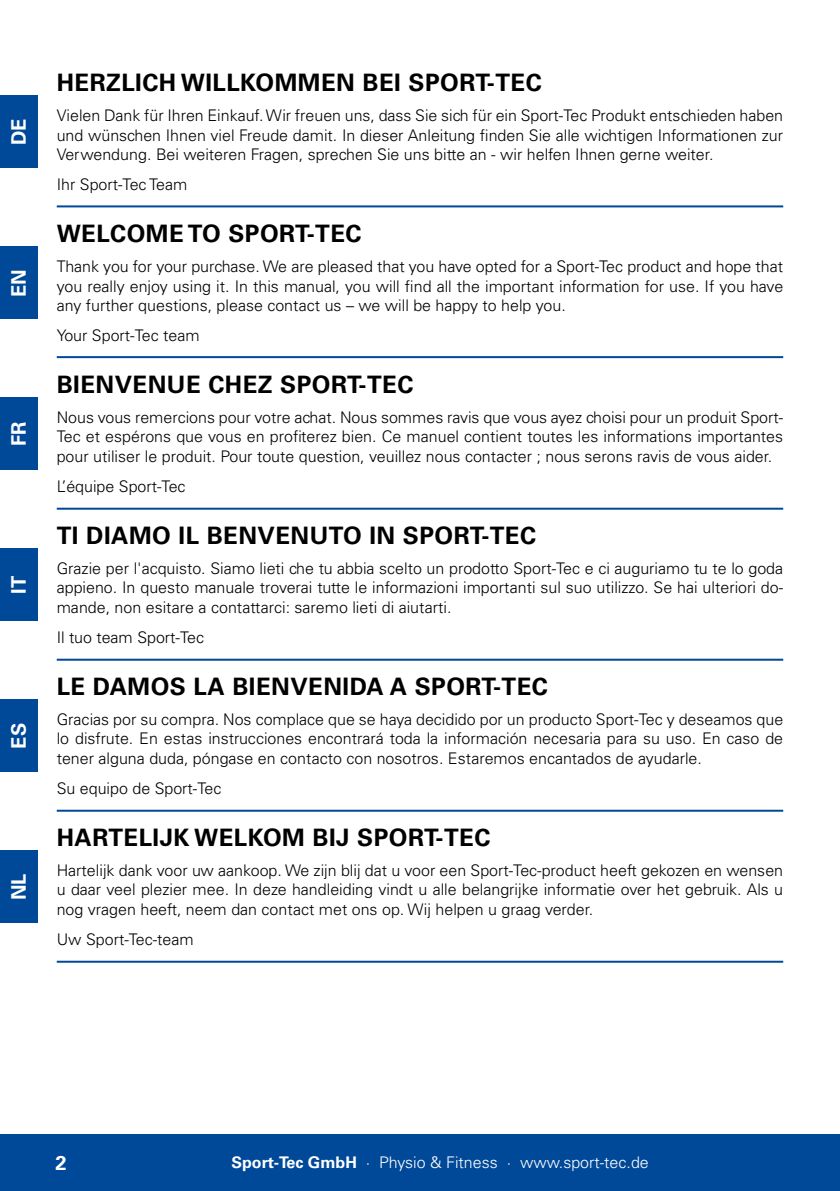
<style>
.page{position:relative;width:840px;height:1191px;background:#fff}
.page>*{position:absolute;margin:0;border:0;box-sizing:border-box;transform-origin:0 0}
.t1{font:700 24px "Univers LT Std";letter-spacing:.02em;color:#000}
.t2{font:700 20px "Univers LT Std";color:#fff}
.t3{font:300 16px/19.2px "Univers LT Std";color:#000;text-align:justify}
.t4{font:300 16px "Univers LT Std";color:#fff}
.s1{font-weight:700}
</style>
<div class="page">
<div style="left:0;top:1134px;width:839px;height:57px;background:#004999"></div>
<div style="left:0;top:96px;width:37px;height:72px;background:#004999"></div>
<div style="left:0;top:850px;width:37px;height:73px;background:#004999"></div>
<div style="left:0;top:699px;width:37px;height:73px;background:#004999"></div>
<div style="left:0;top:548px;width:37px;height:73px;background:#004999"></div>
<div style="left:0;top:397px;width:37px;height:73px;background:#004999"></div>
<div style="left:0;top:246px;width:37px;height:73px;background:#004999"></div>
<hr style="left:57px;top:205px;width:725px;height:2px;background:#004999">
<hr style="left:57px;top:356px;width:725px;height:2px;background:#004999">
<hr style="left:57px;top:508px;width:725px;height:2px;background:#004999">
<hr style="left:57px;top:658px;width:725px;height:2px;background:#004999">
<hr style="left:57px;top:809px;width:725px;height:2px;background:#004999">
<hr style="left:57px;top:960px;width:725px;height:2px;background:#004999">
<p class="t2" style="left:11px;top:145px;width:28px;rotate:-90deg">DE</p>
<p class="t2" style="left:11px;top:297px;width:29px;rotate:-90deg">EN</p>
<p class="t2" style="left:11px;top:446px;width:26px;rotate:-90deg">FR</p>
<p class="t2" style="left:11px;top:593px;width:19px;rotate:-90deg">IT</p>
<p class="t2" style="left:11px;top:748px;width:27px;rotate:-90deg">ES</p>
<p class="t2" style="left:11px;top:900px;width:28px;rotate:-90deg">NL</p>
<h1 class="t1" style="left:57px;top:73px;width:486px">HERZLICH WILLKOMMEN BEI SPORT-TEC</h1>
<p class="t3" style="left:57px;top:107px;width:727px">Vielen Dank für Ihren Einkauf. Wir freuen uns, dass Sie sich für ein Sport-Tec Produkt entschieden haben und wünschen Ihnen viel Freude damit. In dieser Anleitung finden Sie alle wichtigen Informationen zur Verwendung. Bei weiteren Fragen, sprechen Sie uns bitte an - wir helfen Ihnen gerne weiter.</p>
<p class="t3" style="left:57px;top:176px;width:132px">Ihr Sport-Tec Team</p>
<h1 class="t1" style="left:57px;top:224px;width:306px">WELCOME TO SPORT-TEC</h1>
<p class="t3" style="left:57px;top:258px;width:727px">Thank you for your purchase. We are pleased that you have opted for a Sport-Tec product and hope that you really enjoy using it. In this manual, you will find all the important information for use. If you have any further questions, please contact us – we will be happy to help you.</p>
<p class="t3" style="left:57px;top:327px;width:144px">Your Sport-Tec team</p>
<h1 class="t1" style="left:57px;top:375px;width:358px">BIENVENUE CHEZ SPORT-TEC</h1>
<p class="t3" style="left:57px;top:409px;width:727px">Nous vous remercions pour votre achat. Nous sommes ravis que vous ayez choisi pour un produit Sport-Tec et espérons que vous en profiterez bien. Ce manuel contient toutes les informations importantes pour utiliser le produit. Pour toute question, veuillez nous contacter ; nous serons ravis de vous aider.</p>
<p class="t3" style="left:57px;top:478px;width:130px">L’équipe Sport-Tec</p>
<h1 class="t1" style="left:57px;top:526px;width:480px">TI DIAMO IL BENVENUTO IN SPORT-TEC</h1>
<p class="t3" style="left:57px;top:560px;width:727px">Grazie per l'acquisto. Siamo lieti che tu abbia scelto un prodotto Sport-Tec e ci auguriamo tu te lo goda appieno. In questo manuale troverai tutte le informazioni importanti sul suo utilizzo. Se hai ulteriori do&shy;mande, non esitare a contattarci: saremo lieti di aiutarti.</p>
<p class="t3" style="left:57px;top:629px;width:149px">Il tuo team Sport-Tec</p>
<h1 class="t1" style="left:57px;top:677px;width:492px">LE DAMOS LA BIENVENIDA A SPORT-TEC</h1>
<p class="t3" style="left:57px;top:711px;width:727px">Gracias por su compra. Nos complace que se haya decidido por un producto Sport-Tec y deseamos que lo disfrute. En estas instrucciones encontrará toda la información necesaria para su uso. En caso de tener alguna duda, póngase en contacto con nosotros. Estaremos encantados de ayudarle.</p>
<p class="t3" style="left:57px;top:780px;width:166px">Su equipo de Sport-Tec</p>
<h1 class="t1" style="left:57px;top:828px;width:435px">HARTELIJK WELKOM BIJ SPORT-TEC</h1>
<p class="t3" style="left:57px;top:862px;width:727px">Hartelijk dank voor uw aankoop. We zijn blij dat u voor een Sport-Tec-product heeft gekozen en wensen u daar veel plezier mee. In deze handleiding vindt u alle belangrijke informatie over het gebruik. Als u nog vragen heeft, neem dan contact met ons op. Wij helpen u graag verder.</p>
<p class="t3" style="left:57px;top:931px;width:138px">Uw Sport-Tec-team</p>
<p class="t2" style="left:56px;top:1151px;width:13px">2</p>
<p class="t4" style="left:231px;top:1156px;width:418px"><span class="s1">Sport-Tec GmbH</span> ∙ Physio &amp; Fitness ∙ www.sport-tec.de</p>
</div>
